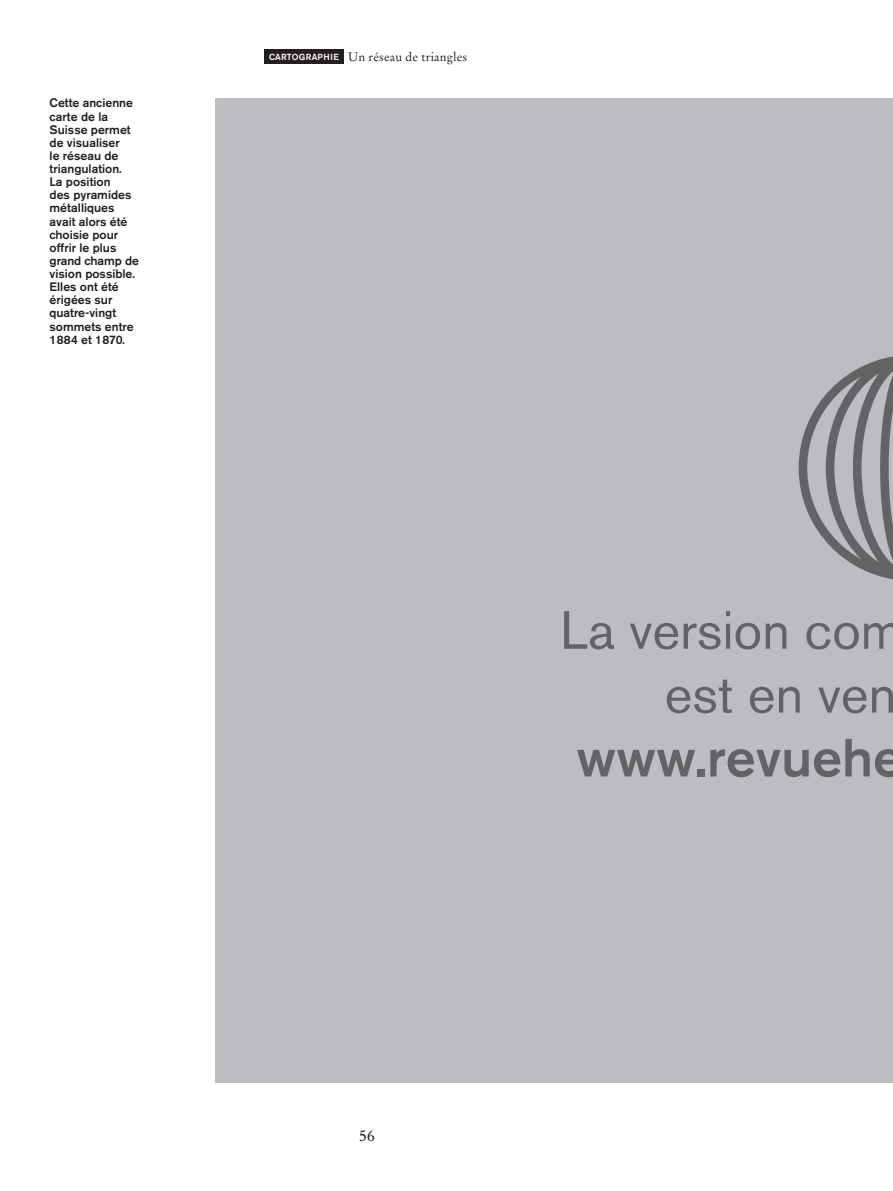
<style>
.page{position:relative;width:893px;height:1191px;background:#fff}
.page>*{position:absolute;margin:0;border:0;box-sizing:border-box;transform-origin:0 0}
.t1{font:53.2px/63.9px "Akzidenz Grotesk BE";color:#636366;text-align:right}
.t2{font:500 53.2px "Akzidenz Grotesk BE";color:#636366}
.t3{font:15.75px "Stempel Garamond";color:#231f20}
.t4{font:500 12.25px/13.1px "Akzidenz Grotesk BE";color:#231f20}
.t5{font:12.25px "Stempel Garamond";letter-spacing:.015em;color:#231f20}
.s1{font-family:"Akzidenz Grotesk BE";font-weight:500;font-size:8.75px;color:#fff}
</style>
<div class="page">
<div style="left:216px;top:99px;width:677px;height:983px;background:#bcbdc0"></div>
<svg style="left:799px;top:356px;width:94px;height:224px"></svg>
<div style="left:264px;top:50px;width:80px;height:14px;background:#231f20"></div>
<p class="t4" style="left:50px;top:97px;width:91px">Cette ancienne carte de la<br>Suisse permet de visualiser<br>le réseau de triangulation.<br>La position<br>des pyramides métalliques avait alors été choisie pour offrir le plus grand champ de vision possible.<br>Elles ont été érigées sur quatre-vingt sommets entre<br>1884 et 1870.</p>
<p class="t5" style="left:269px;top:50px;width:200px"><span class="s1">CARTOGRAPHIE</span> Un réseau de triangles</p>
<h1 class="t1" style="left:560px;top:604px;width:343px">La version com est en ven</h1>
<h1 class="t2" style="left:576px;top:739px;width:328px">www.revuehe</h1>
<p class="t3" style="left:359px;top:1126px;width:17px">56</p>
</div>
